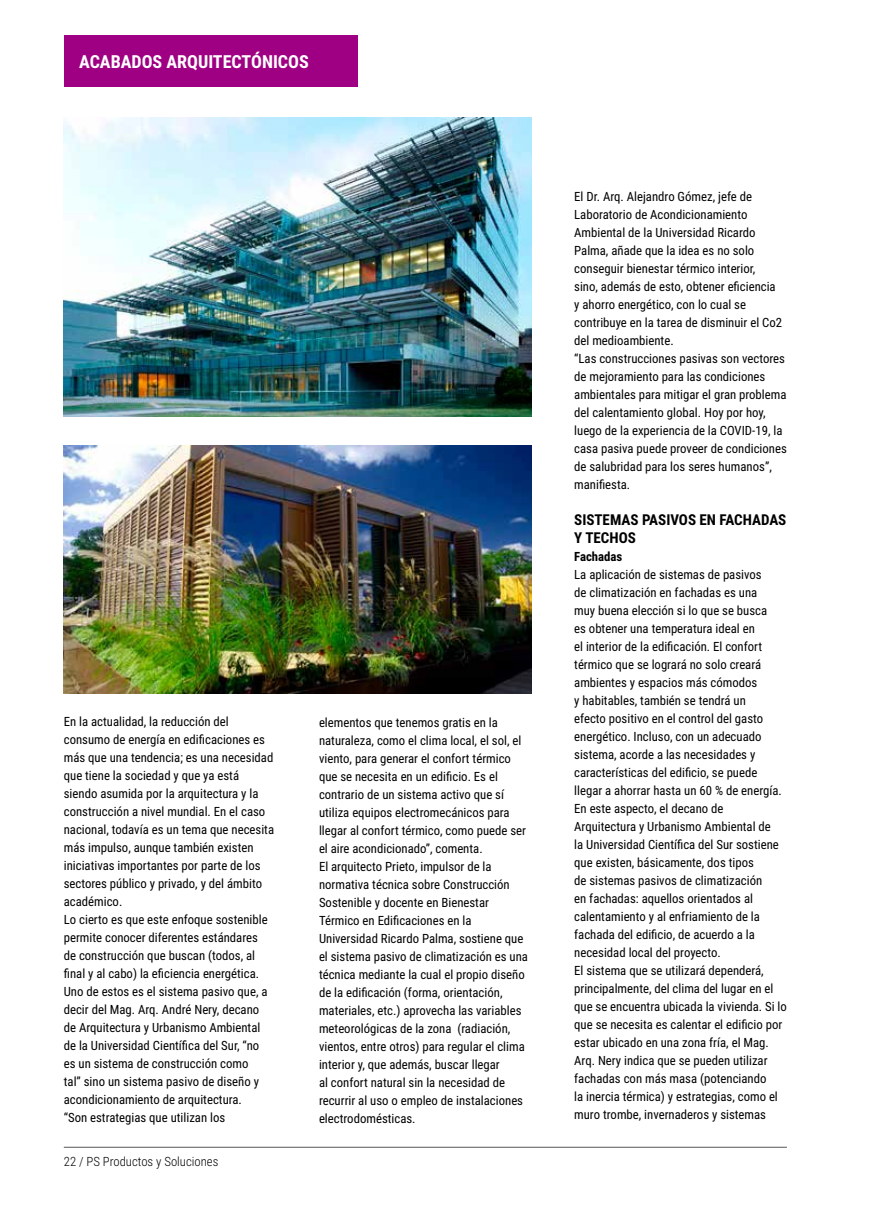
<style>
.page{position:relative;width:872px;height:1212px;background:#fff}
.page>*{position:absolute;margin:0;border:0;box-sizing:border-box;transform-origin:0 0}
.t1{font:700 18px "Roboto Condensed";color:#fff}
.t2{font:700 15px/18px "Roboto Condensed";color:#000}
.t3{font:12.75px/18px "Roboto Condensed";color:#000}
.t4{font:300 12.75px "Roboto Condensed";color:#000}
.t5{font:700 12.75px "Roboto Condensed";color:#000}
</style>
<div class="page">
<hr style="left:64px;top:1147px;width:723px;height:1px;background:#565656">
<div style="left:64px;top:35px;width:293px;height:51px;background:#9f0083"></div>
<img style="left:64px;top:117px;width:467px;height:300px">
<img style="left:64px;top:445px;width:467px;height:249px">
<h1 class="t1" style="left:79px;top:48px;width:231px">ACABADOS ARQUITECTÓNICOS</h1>
<p class="t3" style="left:64px;top:712px;width:212px">En la actualidad, la reducción del consumo de energía en edificaciones es más que una tendencia; es una necesidad que tiene la sociedad y que ya está siendo asumida por la arquitectura y la construcción a nivel mundial. En el caso nacional, todavía es un tema que necesita más impulso, aunque también existen iniciativas importantes por parte de los sectores público y privado, y del ámbito académico.<br>Lo cierto es que este enfoque sostenible permite conocer diferentes estándares<br>de construcción que buscan (todos, al final y al cabo) la eficiencia energética.<br>Uno de estos es el sistema pasivo que, a decir del Mag. Arq. André Nery, decano de Arquitectura y Urbanismo Ambiental de la Universidad Científica del Sur, “no es un sistema de construcción como<br>tal” sino un sistema pasivo de diseño y acondicionamiento de arquitectura.<br>“Son estrategias que utilizan los</p>
<p class="t4" style="left:64px;top:1153px;width:156px">22 / PS Productos y Soluciones</p>
<p class="t3" style="left:319px;top:713px;width:210px">elementos que tenemos gratis en la naturaleza, como el clima local, el sol, el viento, para generar el confort térmico que se necesita en un edificio. Es el contrario de un sistema activo que sí utiliza equipos electromecánicos para llegar al confort térmico, como puede ser el aire acondicionado”, comenta.<br>El arquitecto Prieto, impulsor de la normativa técnica sobre Construcción Sostenible y docente en Bienestar Térmico en Edificaciones en la Universidad Ricardo Palma, sostiene que el sistema pasivo de climatización es una técnica mediante la cual el propio diseño de la edificación (forma, orientación, materiales, etc.) aprovecha las variables meteorológicas de la zona (radiación, vientos, entre otros) para regular el clima interior y, que además, buscar llegar<br>al confort natural sin la necesidad de recurrir al uso o empleo de instalaciones electrodomésticas.</p>
<p class="t3" style="left:574px;top:187px;width:214px">El Dr. Arq. Alejandro Gómez, jefe de Laboratorio de Acondicionamiento Ambiental de la Universidad Ricardo Palma, añade que la idea es no solo conseguir bienestar térmico interior,<br>sino, además de esto, obtener eficiencia<br>y ahorro energético, con lo cual se contribuye en la tarea de disminuir el Co2 del medioambiente.<br>“Las construcciones pasivas son vectores de mejoramiento para las condiciones ambientales para mitigar el gran problema del calentamiento global. Hoy por hoy, luego de la experiencia de la COVID-19, la casa pasiva puede proveer de condiciones de salubridad para los seres humanos”, manifiesta.</p>
<p class="t2" style="left:574px;top:510px;width:214px">SISTEMAS PASIVOS EN FACHADAS<br>Y TECHOS</p>
<p class="t5" style="left:574px;top:547px;width:50px">Fachadas</p>
<p class="t3" style="left:574px;top:565px;width:214px">La aplicación de sistemas de pasivos<br>de climatización en fachadas es una<br>muy buena elección si lo que se busca<br>es obtener una temperatura ideal en<br>el interior de la edificación. El confort térmico que se logrará no solo creará ambientes y espacios más cómodos<br>y habitables, también se tendrá un<br>efecto positivo en el control del gasto energético. Incluso, con un adecuado sistema, acorde a las necesidades y características del edificio, se puede llegar a ahorrar hasta un 60 % de energía.<br>En este aspecto, el decano de Arquitectura y Urbanismo Ambiental de<br>la Universidad Científica del Sur sostiene que existen, básicamente, dos tipos<br>de sistemas pasivos de climatización<br>en fachadas: aquellos orientados al calentamiento y al enfriamiento de la fachada del edificio, de acuerdo a la necesidad local del proyecto.<br>El sistema que se utilizará dependerá, principalmente, del clima del lugar en el que se encuentra ubicada la vivienda. Si lo que se necesita es calentar el edificio por estar ubicado en una zona fría, el Mag.<br>Arq. Nery indica que se pueden utilizar fachadas con más masa (potenciando<br>la inercia térmica) y estrategias, como el muro trombe, invernaderos y sistemas</p>
</div>
